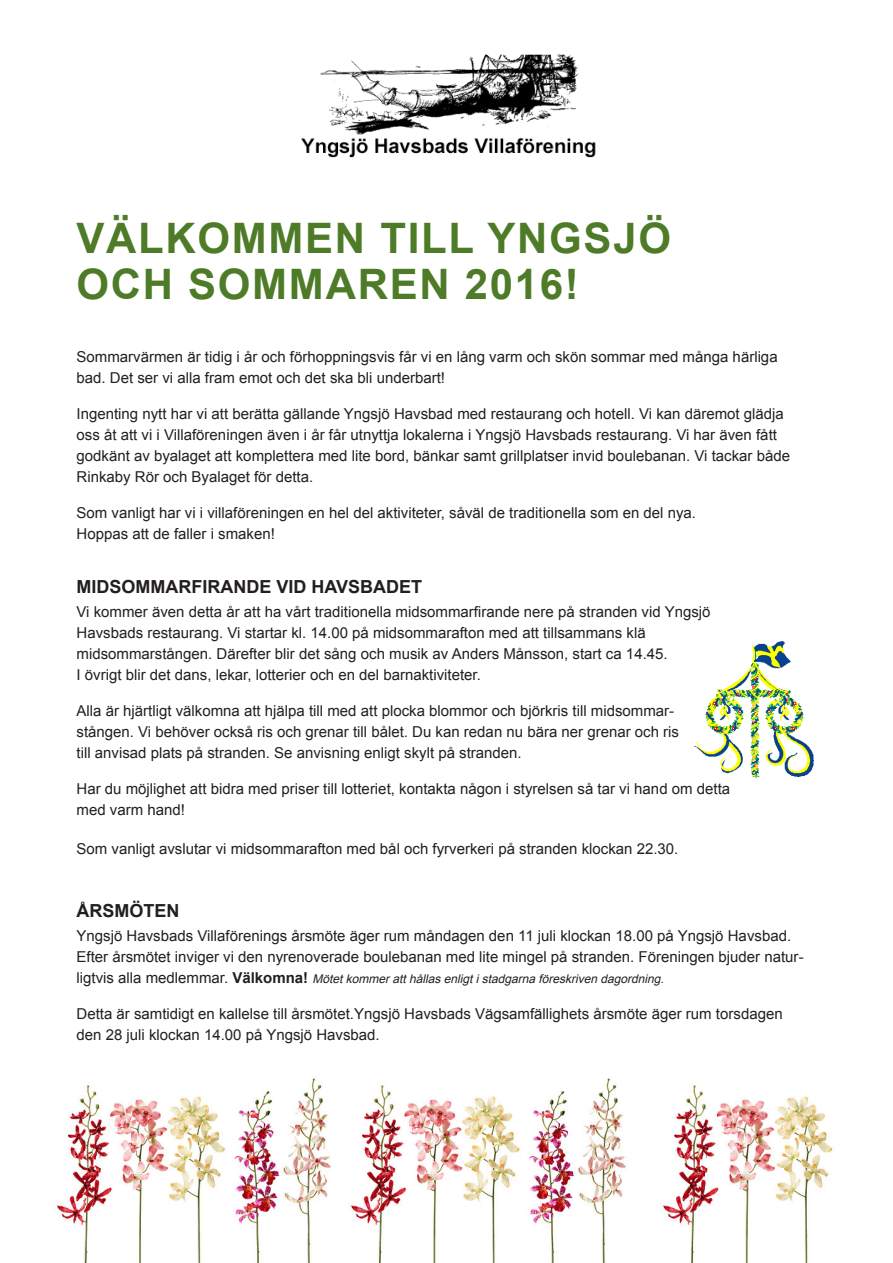
<style>
.page{position:relative;width:893px;height:1263px;background:#fff}
.page>*{position:absolute;margin:0;border:0;box-sizing:border-box;transform-origin:0 0}
.t1{font:700 42px "Arial";letter-spacing:.04em;color:#4e7b27}
.t2{font:700 18px "Arial";color:#231f20}
.t3{font:15px/21px "Arial";color:#231f20}
.t4{font:italic 12px "Arial";color:#231f20}
.s1{font-style:normal;font-size:15px}
.s2{font-weight:700;font-style:normal;font-size:15px}
</style>
<div class="page">
<img style="left:694px;top:641px;width:119px;height:136px">
<img style="left:301px;top:54px;width:295px;height:104px">
<img style="left:56px;top:1078px;width:275px;height:185px">
<img style="left:350px;top:1077px;width:483px;height:186px">
<p class="t1" style="left:77px;top:210px;width:596px">VÄLKOMMEN TILL YNGSJÖ</p>
<p class="t1" style="left:77px;top:256px;width:504px">OCH SOMMAREN 2016!</p>
<p class="t3" style="left:77px;top:347px;width:703px">Sommarvärmen är tidig i år och förhoppningsvis får vi en lång varm och skön sommar med många härliga bad. Det ser vi alla fram emot och det ska bli underbart!</p>
<p class="t3" style="left:77px;top:404px;width:715px">Ingenting nytt har vi att berätta gällande Yngsjö Havsbad med restaurang och hotell. Vi kan däremot glädja oss åt att vi i Villaföreningen även i år får utnyttja lokalerna i Yngsjö Havsbads restaurang. Vi har även fått godkänt av byalaget att komplettera med lite bord, bänkar samt grillplatser invid boulebanan. Vi tackar både Rinkaby Rör och Byalaget för detta.</p>
<p class="t3" style="left:77px;top:503px;width:621px">Som vanligt har vi i villaföreningen en hel del aktiviteter, såväl de traditionella som en del nya.</p>
<p class="t3" style="left:77px;top:524px;width:200px">Hoppas att de faller i smaken!</p>
<p class="t2" style="left:77px;top:575px;width:347px">MIDSOMMARFIRANDE VID HAVSBADET</p>
<p class="t3" style="left:77px;top:602px;width:635px">Vi kommer även detta år att ha vårt traditionella midsommarfirande nere på stranden vid Yngsjö</p>
<p class="t3" style="left:77px;top:623px;width:571px">Havsbads restaurang. Vi startar kl. 14.00 på midsommarafton med att tillsammans klä</p>
<p class="t3" style="left:77px;top:644px;width:593px">midsommarstången. Därefter blir det sång och musik av Anders Månsson, start ca 14.45.</p>
<p class="t3" style="left:77px;top:665px;width:406px">I övrigt blir det dans, lekar, lotterier och en del barnaktiviteter.</p>
<p class="t3" style="left:77px;top:701px;width:599px">Alla är hjärtligt välkomna att hjälpa till med att plocka blommor och björkris till midsommar-</p>
<p class="t3" style="left:77px;top:722px;width:604px">stången. Vi behöver också ris och grenar till bålet. Du kan redan nu bära ner grenar och ris</p>
<p class="t3" style="left:77px;top:743px;width:447px">till anvisad plats på stranden. Se anvisning enligt skylt på stranden.</p>
<p class="t3" style="left:77px;top:779px;width:655px">Har du möjlighet att bidra med priser till lotteriet, kontakta någon i styrelsen så tar vi hand om detta</p>
<p class="t3" style="left:77px;top:800px;width:110px">med varm hand!</p>
<p class="t3" style="left:77px;top:839px;width:603px">Som vanligt avslutar vi midsommarafton med bål och fyrverkeri på stranden klockan 22.30.</p>
<p class="t2" style="left:77px;top:899px;width:104px">ÅRSMÖTEN</p>
<p class="t3" style="left:77px;top:926px;width:729px">Yngsjö Havsbads Villaförenings årsmöte äger rum måndagen den 11 juli klockan 18.00 på Yngsjö Havsbad.<br>Efter årsmötet inviger vi den nyrenoverade boulebanan med lite mingel på stranden. Föreningen bjuder natur-</p>
<p class="t4" style="left:77px;top:971px;width:592px"><span class="s1">l i g t v i s a l l a m e d l e m m a r .</span> <span class="s2">V ä l k o m n a !</span> Mötetkommeratthållasenligtistadgarna föreskriven dagordning.</p>
<p class="t3" style="left:77px;top:1004px;width:708px">Detta är samtidigt en kallelse till årsmötet.Yngsjö Havsbads Vägsamfällighets årsmöte äger rum torsdagen den 28 juli klockan 14.00 på Yngsjö Havsbad.</p>
</div>
